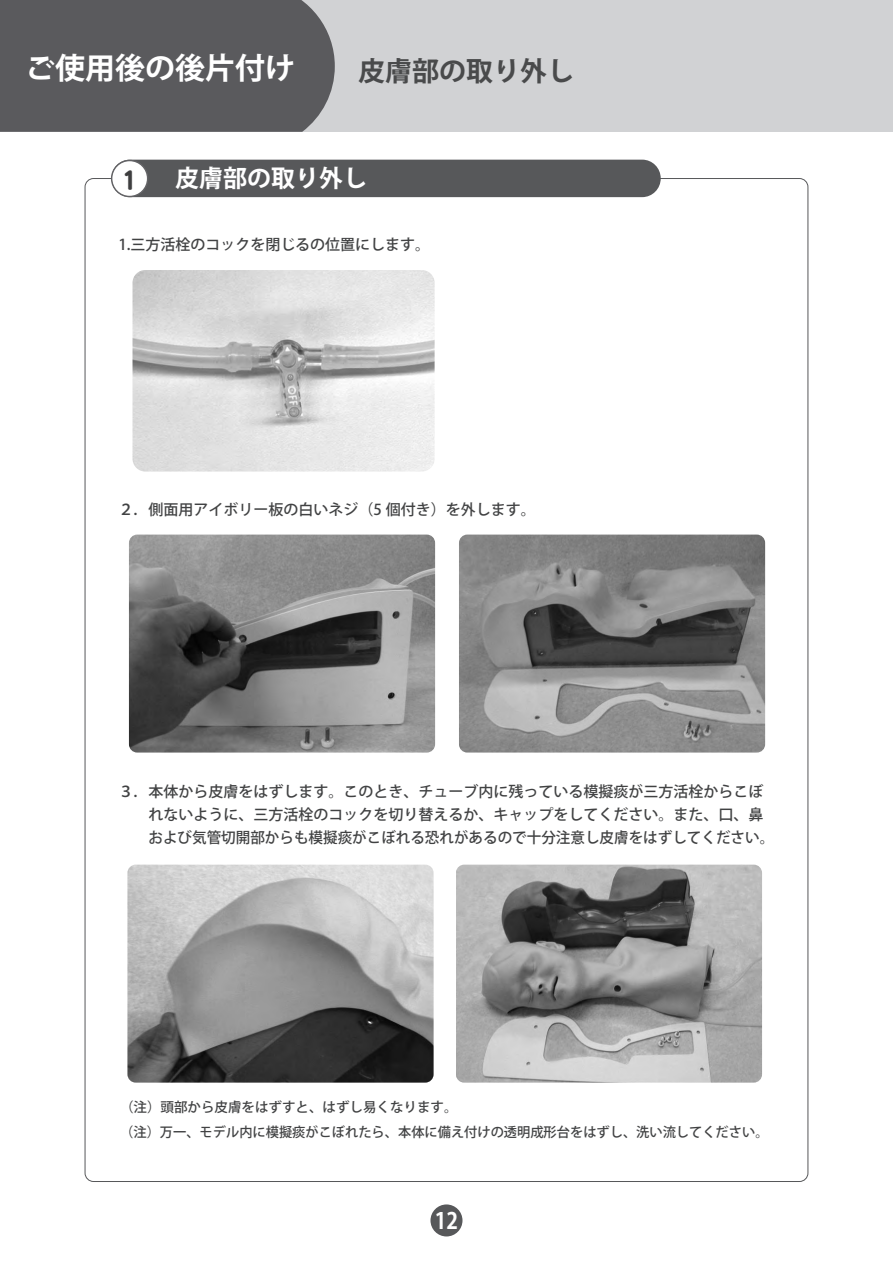
<style>
.page{position:relative;width:893px;height:1263px;background:#fff}
.page>*{position:absolute;margin:0;border:0;box-sizing:border-box;transform-origin:0 0}
.t1{font:700 30px "Koz Go Pro";color:#fff}
.t2{font:700 27px "Koz Go Pro";color:#494a4b}
.t3{font:25.5px "DF Maru Gothic SB WIN RKSJ H";color:#3e3e3f}
.t4{font:700 24px "Koz Go Pro";color:#fff}
.t5{font:700 22.5px "Koz Go Pro";color:#fff;scale:.9 1}
.t6{font:500 15px/22.5px "Koz Go Pro";color:#414243}
.t7{font:500 13.5px "Koz Go Pro";color:#414243}
</style>
<div class="page">
<img style="left:132px;top:270px;width:303px;height:202px">
<div style="left:0;top:0;width:893px;height:132px;background:#d1d2d4"></div>
<div style="left:0;top:0;width:335px;height:132px;background:#5a5a5d"></div>
<div style="left:430px;top:1204px;width:32px;height:32px;background:#57585a;border-radius:50%"></div>
<div style="left:111px;top:160px;width:550px;height:37px;background:#57585a;border-radius:19px"></div>
<div style="left:112px;top:160px;width:36px;height:36px;background:#fff;border-radius:50%"></div>
<div style="left:111px;top:160px;width:37px;height:37px;border:1px solid #636366;border-radius:50%"></div>
<img style="left:127px;top:865px;width:307px;height:217px">
<img style="left:456px;top:865px;width:306px;height:217px">
<img style="left:129px;top:535px;width:306px;height:217px">
<img style="left:459px;top:535px;width:306px;height:217px">
<h1 class="t1" style="left:25px;top:49px;width:271px">ご使用後の後片付け</h1>
<h2 class="t2" style="left:358px;top:53px;width:217px">皮膚部の取り外し</h2>
<h3 class="t3" style="left:122px;top:167px;width:14px">1</h3>
<h3 class="t4" style="left:175px;top:163px;width:193px">皮膚部の取り外し</h3>
<p class="t6" style="left:119px;top:234px;width:313px">1.三方活栓のコックを閉じるの位置にします。</p>
<p class="t6" style="left:119px;top:499px;width:419px">２．側面用アイボリー板の白いネジ（5 個付き）を外します。</p>
<p class="t6" style="left:119px;top:781px;width:657px">３．本体から皮膚をはずします。このとき、チューブ内に残っている模擬痰が三方活栓からこぼ　　れないように、三方活栓のコックを切り替えるか、キャップをしてください。また、口、鼻　　および気管切開部からも模擬痰がこぼれる恐れがあるので十分注意し皮膚をはずしてください。</p>
<p class="t7" style="left:120px;top:1098px;width:339px">（注）頭部から皮膚をはずすと、はずし易くなります。</p>
<p class="t7" style="left:120px;top:1124px;width:650px">（注）万一、モデル内に模擬痰がこぼれたら、本体に備え付けの透明成形台をはずし、洗い流してください。</p>
<h3 class="t5" style="left:435px;top:1206px;width:27px">12</h3>
</div>
